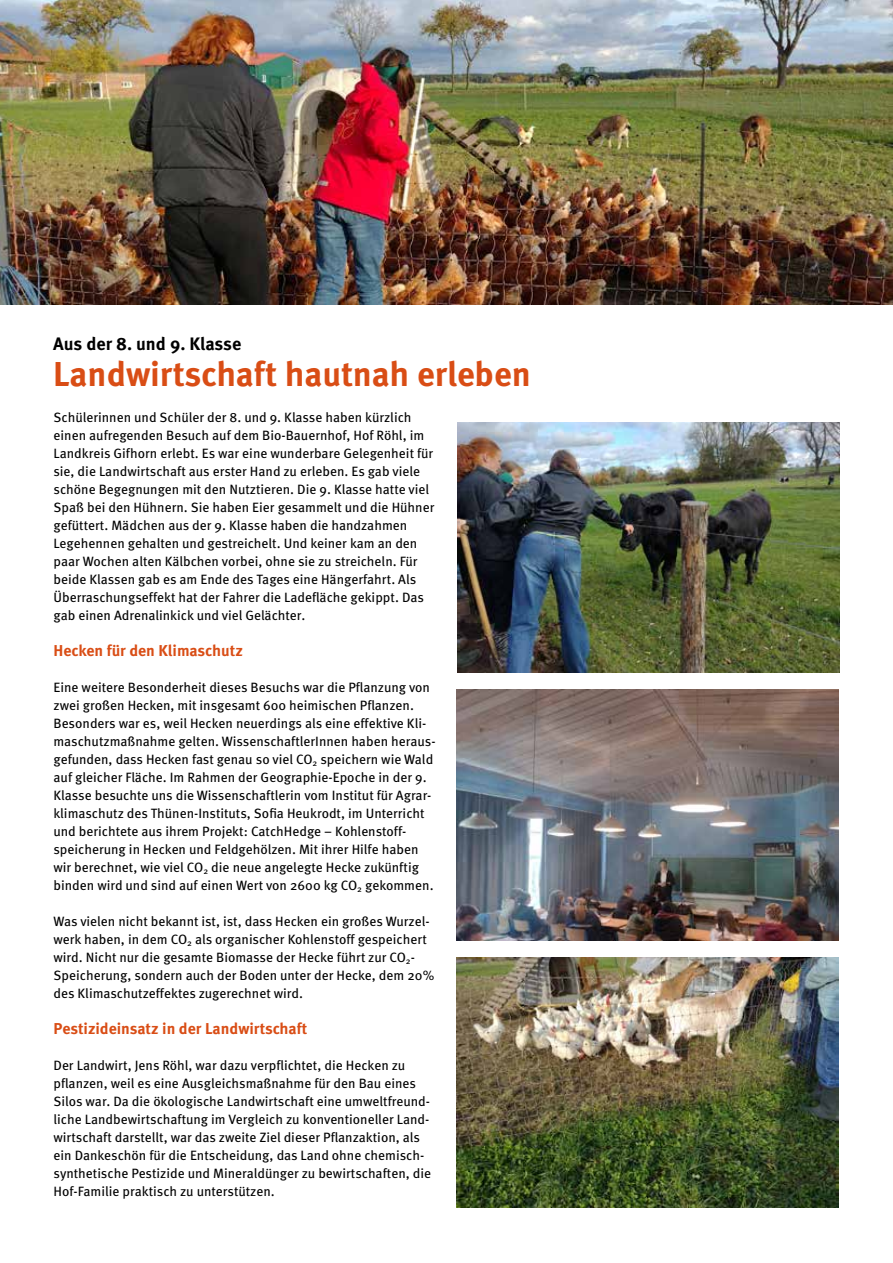
<style>
.page{position:relative;width:893px;height:1263px;background:#fff}
.page>*{position:absolute;margin:0;border:0;box-sizing:border-box;transform-origin:0 0}
.t1{font:700 34.5px "Meta Hebrew";color:#d94d15}
.t2{font:700 18px "Meta Hebrew";color:#000}
.t3{font:700 15.75px "Meta Hebrew";color:#d94d15}
.t4{font:13.5px/18px "Meta Hebrew";color:#000}
</style>
<div class="page">
<img style="left:0;top:0;width:893px;height:304px">
<img style="left:456px;top:957px;width:383px;height:251px">
<img style="left:456px;top:690px;width:383px;height:250px">
<img style="left:457px;top:422px;width:383px;height:251px">
<h2 class="t2" style="left:53px;top:332px;width:190px">Aus der 8. und 9. Klasse</h2>
<h1 class="t1" style="left:53px;top:352px;width:479px">Landwirtschaft hautnah erleben</h1>
<p class="t4" style="left:54px;top:409px;width:382px">Schülerinnen und Schüler der 8. und 9. Klasse haben kürzlich einen aufregenden Besuch auf dem Bio-Bauernhof, Hof Röhl, im Landkreis Gifhorn erlebt. Es war eine wunderbare Gelegenheit für sie, die Landwirtschaft aus erster Hand zu erleben. Es gab viele schöne Begegnungen mit den Nutztieren. Die 9. Klasse hatte viel Spaß bei den Hühnern. Sie haben Eier gesammelt und die Hühner gefüttert. Mädchen aus der 9. Klasse haben die handzahmen Legehennen gehalten und gestreichelt. Und keiner kam an den paar Wochen alten Kälbchen vorbei, ohne sie zu streicheln. Für beide Klassen gab es am Ende des Tages eine Hängerfahrt. Als Überraschungseffekt hat der Fahrer die Ladefläche gekippt. Das gab einen Adrenalinkick und viel Gelächter.</p>
<p class="t3" style="left:54px;top:640px;width:191px">Hecken für den Klimaschutz</p>
<p class="t4" style="left:54px;top:679px;width:384px">Eine weitere Besonderheit dieses Besuchs war die Pflanzung von zwei großen Hecken, mit insgesamt 600 heimischen Pflanzen.<br>Besonders war es, weil Hecken neuerdings als eine effektive Kli&shy;maschutzmaßnahme gelten. WissenschaftlerInnen haben heraus&shy;gefunden, dass Hecken fast genau so viel CO<sub>2</sub> speichern wie Wald auf gleicher Fläche. Im Rahmen der Geographie-Epoche in der 9.<br>Klasse besuchte uns die Wissenschaftlerin vom Institut für Agrar&shy;klimaschutz des Thünen-Instituts, Sofia Heukrodt, im Unterricht und berichtete aus ihrem Projekt: CatchHedge – Kohlenstoff&shy;speicherung in Hecken und Feldgehölzen. Mit ihrer Hilfe haben wir berechnet, wie viel CO<sub>2</sub> die neue angelegte Hecke zukünftig binden wird und sind auf einen Wert von 2600 kg CO<sub>2</sub> gekommen.</p>
<p class="t4" style="left:54px;top:913px;width:382px">Was vielen nicht bekannt ist, ist, dass Hecken ein großes Wurzel&shy;werk haben, in dem CO<sub>2</sub> als organischer Kohlenstoff gespeichert wird. Nicht nur die gesamte Biomasse der Hecke führt zur CO<sub>2</sub>- Speicherung, sondern auch der Boden unter der Hecke, dem 20% des Klimaschutzeffektes zugerechnet wird.</p>
<p class="t3" style="left:54px;top:1018px;width:255px">Pestizideinsatz in der Landwirtschaft</p>
<p class="t4" style="left:54px;top:1057px;width:379px">Der Landwirt, Jens Röhl, war dazu verpflichtet, die Hecken zu pflanzen, weil es eine Ausgleichsmaßnahme für den Bau eines Silos war. Da die ökologische Landwirtschaft eine umweltfreund&shy;liche Landbewirtschaftung im Vergleich zu konventioneller Land&shy;wirtschaft darstellt, war das zweite Ziel dieser Pflanzaktion, als ein Dankeschön für die Entscheidung, das Land ohne chemisch&shy;synthetische Pestizide und Mineraldünger zu bewirtschaften, die Hof-Familie praktisch zu unterstützen.</p>
</div>
